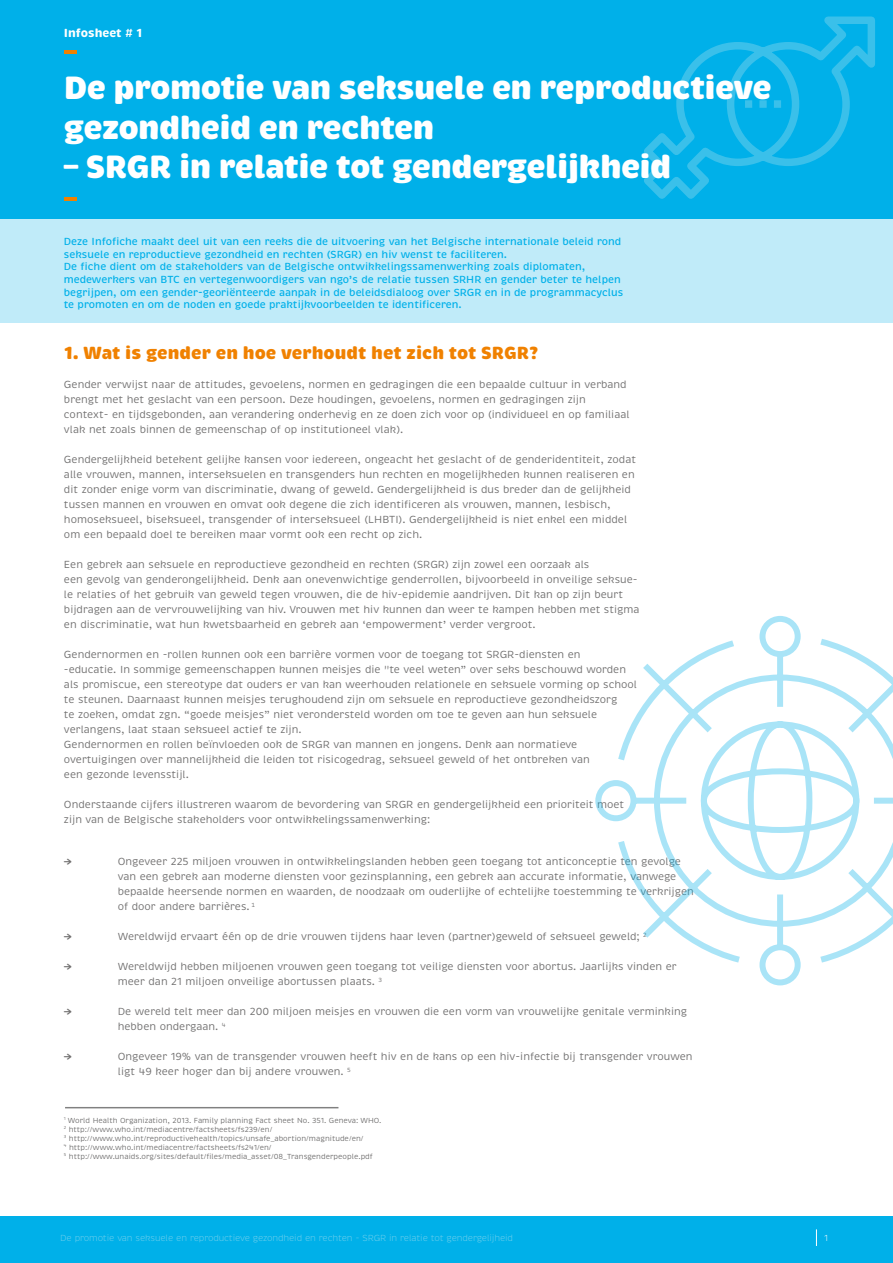
<style>
.page{position:relative;width:893px;height:1263px;background:#fff}
.page>*{position:absolute;margin:0;border:0;box-sizing:border-box;transform-origin:0 0}
.t1{font:900 33px/39.6px "Brevia";letter-spacing:-.02em;color:#fff}
.t2{font:900 18px "Brevia";color:#f08100}
.t3{font:700 12px "Brevia";color:#fff}
.t4{font:10.5px/15px "Brevia";color:#706f6f}
.t5{font:500 10.5px/12.6px "Brevia";color:#00b0e9}
.t6{font:700 10.5px "Brevia";color:#706f6f}
.t7{font:300 9px "Brevia";letter-spacing:-.02em;color:#75d1ed}
.t8{font:300 9px "Brevia";color:#fff}
.t9{font:7.5px/9px "Brevia";color:#706f6f}
</style>
<div class="page">
<div style="left:0;top:219px;width:893px;height:104px;background:#c0ebf9"></div>
<div style="left:0;top:0;width:893px;height:219px;background:#00b0e9"></div>
<svg style="left:64px;top:197px;width:13px;height:3px"></svg>
<svg style="left:64px;top:51px;width:13px;height:3px"></svg>
<hr style="left:65px;top:1107px;width:273px;height:1px;background:#000">
<div style="left:0;top:1216px;width:893px;height:47px;background:#00b0e9"></div>
<svg style="left:816px;top:1229px;width:1px;height:17px"></svg>
<svg style="left:644px;top:16px;width:231px;height:183px"></svg>
<svg style="left:595px;top:616px;width:298px;height:370px"></svg>
<p class="t3" style="left:64px;top:26px;width:80px">Infosheet # 1</p>
<h1 class="t1" style="left:64px;top:68px;width:710px">De promotie van seksuele en reproductieve gezondheid en rechten</h1>
<h1 class="t1" style="left:64px;top:147px;width:609px">– SRGR in relatie tot gendergelijkheid</h1>
<p class="t5" style="left:64px;top:235px;width:561px">Deze Infofiche maakt deel uit van een reeks die de uitvoering van het Belgische internationale beleid rond seksuele en reproductieve gezondheid en rechten (SRGR) en hiv wenst te faciliteren.<br>De fiche dient om de stakeholders van de Belgische ontwikkelingssamenwerking zoals diplomaten, medewerkers van BTC en vertegenwoordigers van ngo’s de relatie tussen SRHR en gender beter te helpen begrijpen, om een gender-georiënteerde aanpak in de beleidsdialoog over SRGR en in de programmacyclus te promoten en om de noden en goede praktijkvoorbeelden te identificeren.</p>
<h2 class="t2" style="left:64px;top:341px;width:475px">1. Wat is gender en hoe verhoudt het zich tot SRGR?</h2>
<p class="t4" style="left:64px;top:377px;width:567px">Gender verwijst naar de attitudes, gevoelens, normen en gedragingen die een bepaalde cultuur in verband brengt met het geslacht van een persoon. Deze houdingen, gevoelens, normen en gedragingen zijn context- en tijdsgebonden, aan verandering onderhevig en ze doen zich voor op (individueel en op familiaal vlak net zoals binnen de gemeenschap of op institutioneel vlak).</p>
<p class="t4" style="left:64px;top:452px;width:574px">Gendergelijkheid betekent gelijke kansen voor iedereen, ongeacht het geslacht of de genderidentiteit, zodat alle vrouwen, mannen, interseksuelen en transgenders hun rechten en mogelijkheden kunnen realiseren en dit zonder enige vorm van discriminatie, dwang of geweld. Gendergelijkheid is dus breder dan de gelijkheid tussen mannen en vrouwen en omvat ook degene die zich identificeren als vrouwen, mannen, lesbisch, homoseksueel, biseksueel, transgender of interseksueel (LHBTI). Gendergelijkheid is niet enkel een middel om een bepaald doel te bereiken maar vormt ook een recht op zich.</p>
<p class="t4" style="left:64px;top:557px;width:577px">Een gebrek aan seksuele en reproductieve gezondheid en rechten (SRGR) zijn zowel een oorzaak als<br>een gevolg van genderongelijkheid. Denk aan onevenwichtige genderrollen, bijvoorbeeld in onveilige seksue&shy;le relaties of het gebruik van geweld tegen vrouwen, die de hiv-epidemie aandrijven. Dit kan op zijn beurt bijdragen aan de vervrouwelijking van hiv. Vrouwen met hiv kunnen dan weer te kampen hebben met stigma en discriminatie, wat hun kwetsbaarheid en gebrek aan ‘empowerment’ verder vergroot.</p>
<p class="t4" style="left:64px;top:647px;width:575px">Gendernormen en -rollen kunnen ook een barrière vormen voor de toegang tot SRGR-diensten en<br>-educatie. In sommige gemeenschappen kunnen meisjes die "te veel weten” over seks beschouwd worden als promiscue, een stereotype dat ouders er van kan weerhouden relationele en seksuele vorming op school te steunen. Daarnaast kunnen meisjes terughoudend zijn om seksuele en reproductieve gezondheidszorg<br>te zoeken, omdat zgn. “goede meisjes” niet verondersteld worden om toe te geven aan hun seksuele verlangens, laat staan seksueel actief te zijn.<br>Gendernormen en rollen beïnvloeden ook de SRGR van mannen en jongens. Denk aan normatieve overtuigingen over mannelijkheid die leiden tot risicogedrag, seksueel geweld of het ontbreken van<br>een gezonde levensstijl.</p>
<p class="t4" style="left:64px;top:797px;width:562px">Onderstaande cijfers illustreren waarom de bevordering van SRGR en gendergelijkheid een prioriteit moet zijn van de Belgische stakeholders voor ontwikkelingssamenwerking:</p>
<p class="t6" style="left:64px;top:855px;width:9px">-&gt;</p>
<p class="t4" style="left:118px;top:854px;width:578px">Ongeveer 225 miljoen vrouwen in ontwikkelingslanden hebben geen toegang tot anticonceptie ten gevolge van een gebrek aan moderne diensten voor gezinsplanning, een gebrek aan accurate informatie, vanwege bepaalde heersende normen en waarden, de noodzaak om ouderlijke of echtelijke toestemming te verkrijgen of door andere barrières. <sup>1</sup></p>
<p class="t6" style="left:64px;top:930px;width:9px">-&gt;</p>
<p class="t4" style="left:118px;top:929px;width:530px">Wereldwijd ervaart één op de drie vrouwen tijdens haar leven (partner)geweld of seksueel geweld; <sup>2</sup></p>
<p class="t6" style="left:64px;top:960px;width:9px">-&gt;</p>
<p class="t4" style="left:118px;top:959px;width:560px">Wereldwijd hebben miljoenen vrouwen geen toegang tot veilige diensten voor abortus. Jaarlijks vinden er meer dan 21 miljoen onveilige abortussen plaats. <sup>3</sup></p>
<p class="t6" style="left:64px;top:1005px;width:9px">-&gt;</p>
<p class="t4" style="left:118px;top:1004px;width:571px">De wereld telt meer dan 200 miljoen meisjes en vrouwen die een vorm van vrouwelijke genitale verminking hebben ondergaan. <sup>4</sup></p>
<p class="t6" style="left:64px;top:1050px;width:9px">-&gt;</p>
<p class="t4" style="left:118px;top:1049px;width:576px">Ongeveer 19% van de transgender vrouwen heeft hiv en de kans op een hiv-infectie bij transgender vrouwen ligt 49 keer hoger dan bij andere vrouwen. <sup>5</sup></p>
<p class="t9" style="left:64px;top:1116px;width:319px"><sup>1</sup> World Health Organization, 2013. Family planning Fact sheet No. 351. Geneva: WHO.<br><sup>2</sup> http://www.who.int/mediacentre/factsheets/fs239/en/<br><sup>3</sup> http://www.who.int/reproductivehealth/topics/unsafe_abortion/magnitude/en/<br><sup>4</sup> http://www.who.int/mediacentre/factsheets/fs241/en/<br><sup>5</sup> http://www.unaids.org/sites/default/files/media_asset/08_Transgenderpeople.pdf</p>
<p class="t7" style="left:60px;top:1233px;width:454px">De promotie van seksuele en reproductieve gezondheid en rechten - SRGR in relatie tot gendergelijheid</p>
<p class="t8" style="left:824px;top:1233px;width:5px">1</p>
</div>
